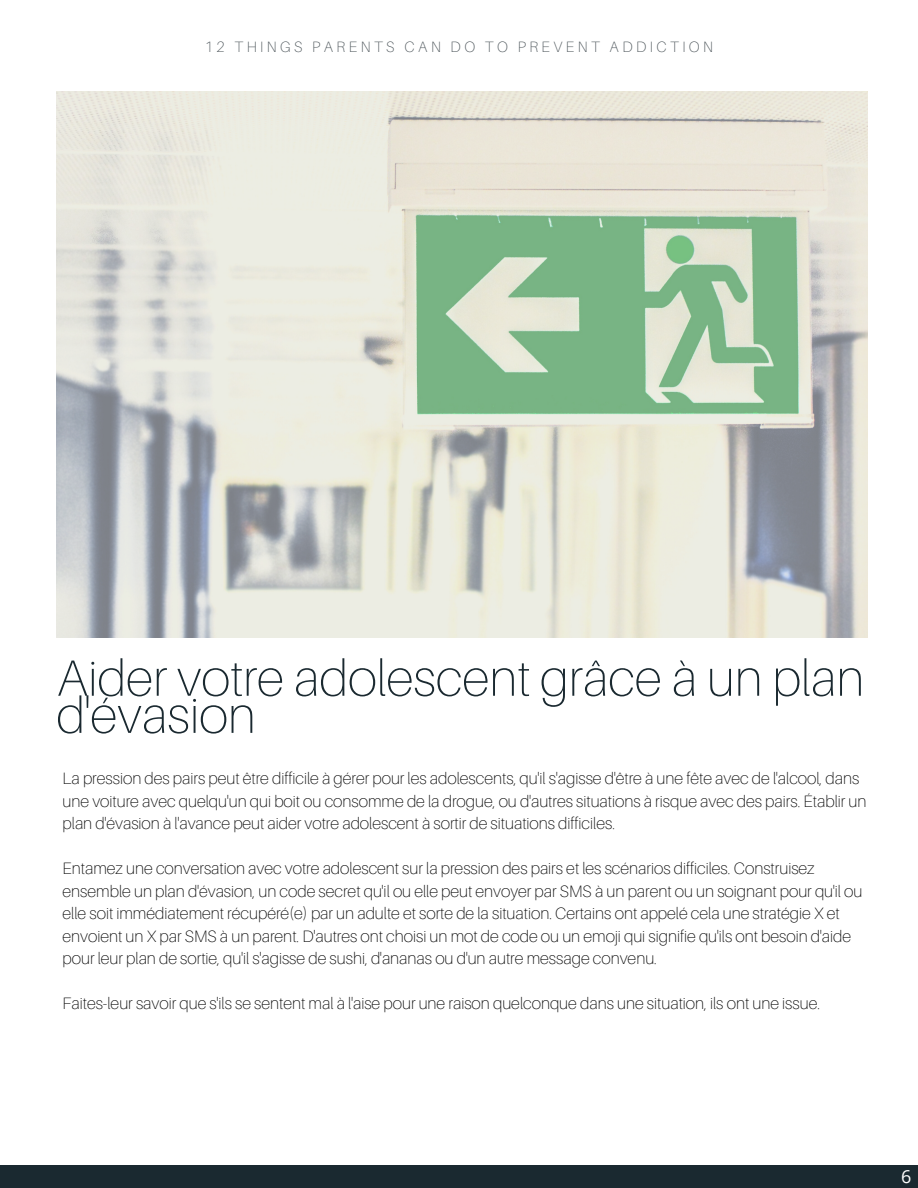
<style>
.page{position:relative;width:918px;height:1188px;background:#fff}
.page>*{position:absolute;margin:0;border:0;box-sizing:border-box;transform-origin:0 0}
.t1{font:100 51px/37.2px "Aileron";color:#1a2930}
.t2{font:18px "Open Sans";color:#fff}
.t3{font:100 16.5px/22.5px "Aileron";color:#000}
.t4{font:100 15px "Aileron";letter-spacing:.23em;color:#454e53}
</style>
<div class="page">
<div style="left:0;top:1166px;width:918px;height:22px;background:#1a2930"></div>
<img style="left:56px;top:92px;width:812px;height:545px">
<p class="t4" style="left:205px;top:38px;width:510px">12 THINGS PARENTS CAN DO TO PREVENT ADDICTION</p>
<h1 class="t1" style="left:56px;top:658px;width:809px">Aider votre adolescent grâce à un plan d'évasion</h1>
<p class="t3" style="left:63px;top:767px;width:805px">La pression des pairs peut être difficile à gérer pour les adolescents, qu'il s'agisse d'être à une fête avec de l'alcool, dans une voiture avec quelqu'un qui boit ou consomme de la drogue, ou d'autres situations à risque avec des pairs. Établir un plan d'évasion à l'avance peut aider votre adolescent à sortir de situations difficiles.</p>
<p class="t3" style="left:63px;top:857px;width:801px">Entamez une conversation avec votre adolescent sur la pression des pairs et les scénarios difficiles. Construisez ensemble un plan d'évasion, un code secret qu'il ou elle peut envoyer par SMS à un parent ou un soignant pour qu'il ou elle soit immédiatement récupéré(e) par un adulte et sorte de la situation. Certains ont appelé cela une stratégie X et envoient un X par SMS à un parent. D'autres ont choisi un mot de code ou un emoji qui signifie qu'ils ont besoin d'aide pour leur plan de sortie, qu'il s'agisse de sushi, d'ananas ou d'un autre message convenu.</p>
<p class="t3" style="left:63px;top:992px;width:759px">Faites-leur savoir que s'ils se sentent mal à l'aise pour une raison quelconque dans une situation, ils ont une issue.</p>
<p class="t2" style="left:901px;top:1164px;width:12px">6</p>
</div>
